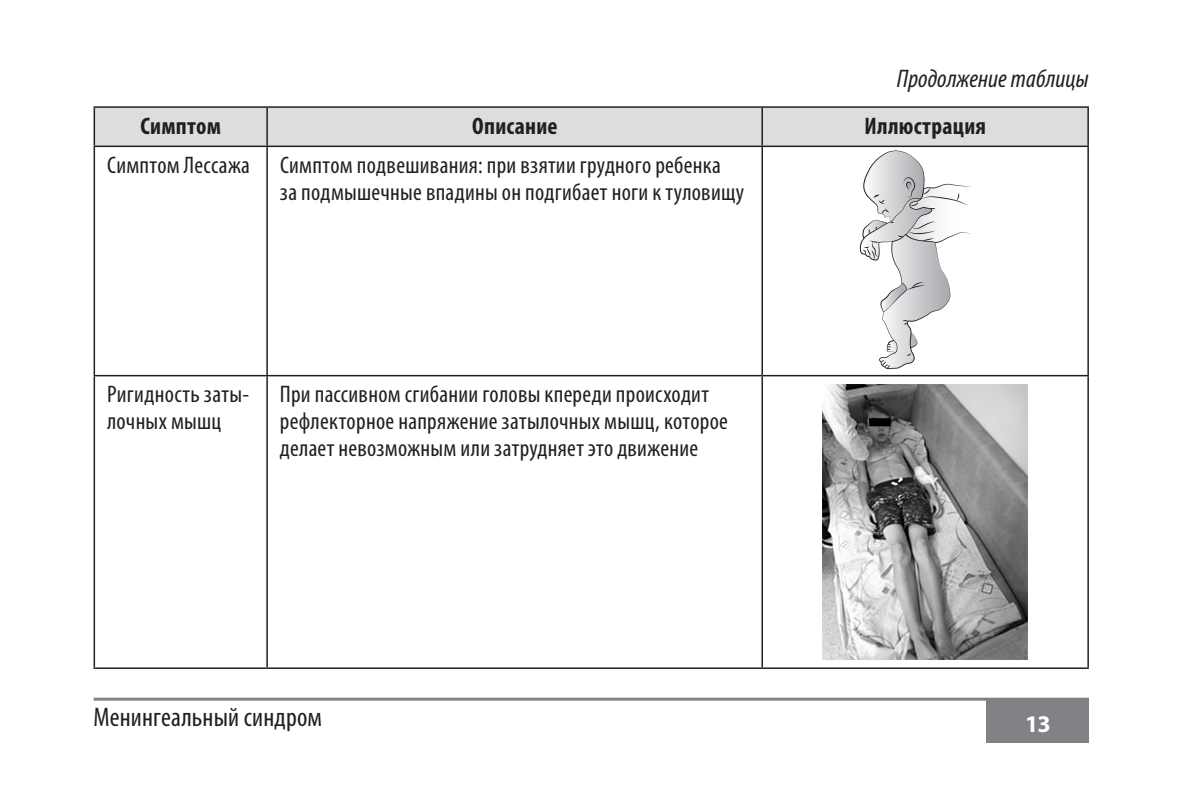
<style>
.page{position:relative;width:1191px;height:808px;background:#fff}
.page>*{position:absolute;margin:0;border:0;box-sizing:border-box;transform-origin:0 0}
.t1{font:condensed 27px "Myriad Pro";letter-spacing:.005em;color:#231f20}
.t2{font:italic condensed 25.5px "Myriad Pro";color:#231f20}
.t3{font:condensed 24px/27px "Myriad Pro";letter-spacing:.01em;color:#231f20}
.t4{font:700 condensed 24px "Myriad Pro";letter-spacing:.01em;color:#231f20}
.t5{font:700 24px "Myriad Pro";color:#fff}
</style>
<div class="page">
<hr style="left:94px;top:698px;width:995px;height:3px;background:#808285">
<div style="left:986px;top:698px;width:103px;height:44px;background:#808285"></div>
<div style="left:95px;top:108px;width:992px;height:38px;background:#dcdddf"></div>
<hr style="left:266px;top:108px;width:2px;height:38px;background:#231f20">
<hr style="left:761px;top:108px;width:2px;height:38px;background:#231f20">
<hr style="left:266px;top:147px;width:2px;height:228px;background:#231f20">
<hr style="left:761px;top:147px;width:2px;height:228px;background:#231f20">
<hr style="left:94px;top:375px;width:668px;height:1px;background:#231f20">
<hr style="left:266px;top:376px;width:2px;height:291px;background:#231f20">
<hr style="left:762px;top:375px;width:327px;height:1px;background:#231f20">
<hr style="left:761px;top:376px;width:2px;height:291px;background:#231f20">
<hr style="left:94px;top:667px;width:995px;height:2px;background:#231f20">
<hr style="left:94px;top:106px;width:173px;height:2px;background:#231f20">
<hr style="left:94px;top:108px;width:1px;height:38px;background:#231f20">
<hr style="left:267px;top:106px;width:822px;height:2px;background:#231f20">
<hr style="left:1087px;top:108px;width:2px;height:38px;background:#231f20">
<hr style="left:94px;top:146px;width:995px;height:1px;background:#231f20">
<hr style="left:94px;top:147px;width:1px;height:228px;background:#231f20">
<hr style="left:1087px;top:147px;width:2px;height:228px;background:#231f20">
<hr style="left:94px;top:376px;width:1px;height:291px;background:#231f20">
<hr style="left:1087px;top:376px;width:2px;height:291px;background:#231f20">
<svg style="left:860px;top:151px;width:111px;height:218px"></svg>
<img style="left:822px;top:384px;width:205px;height:276px">
<p class="t2" style="left:897px;top:70px;width:193px">Продолжение таблицы</p>
<p class="t4" style="left:140px;top:117px;width:82px">Симптом</p>
<p class="t4" style="left:472px;top:117px;width:87px">Описание</p>
<p class="t4" style="left:864px;top:117px;width:123px">Иллюстрация</p>
<p class="t3" style="left:280px;top:154px;width:466px;text-indent:-173px">Симптом Лессажа Симптом подвешивания: при взятии грудного ребенка<br>за подмышечные впадины он подгибает ноги к туловищу</p>
<p class="t3" style="left:107px;top:383px;width:143px">Ригидность заты&shy;лочных мышц</p>
<p class="t3" style="left:280px;top:383px;width:449px">При пассивном сгибании головы кпереди происходит рефлекторное напряжение затылочных мышц, которое делает невозможным или затрудняет это движение</p>
<p class="t1" style="left:94px;top:708px;width:230px">Менингеальный синдром</p>
<p class="t5" style="left:1025px;top:715px;width:27px">13</p>
</div>
